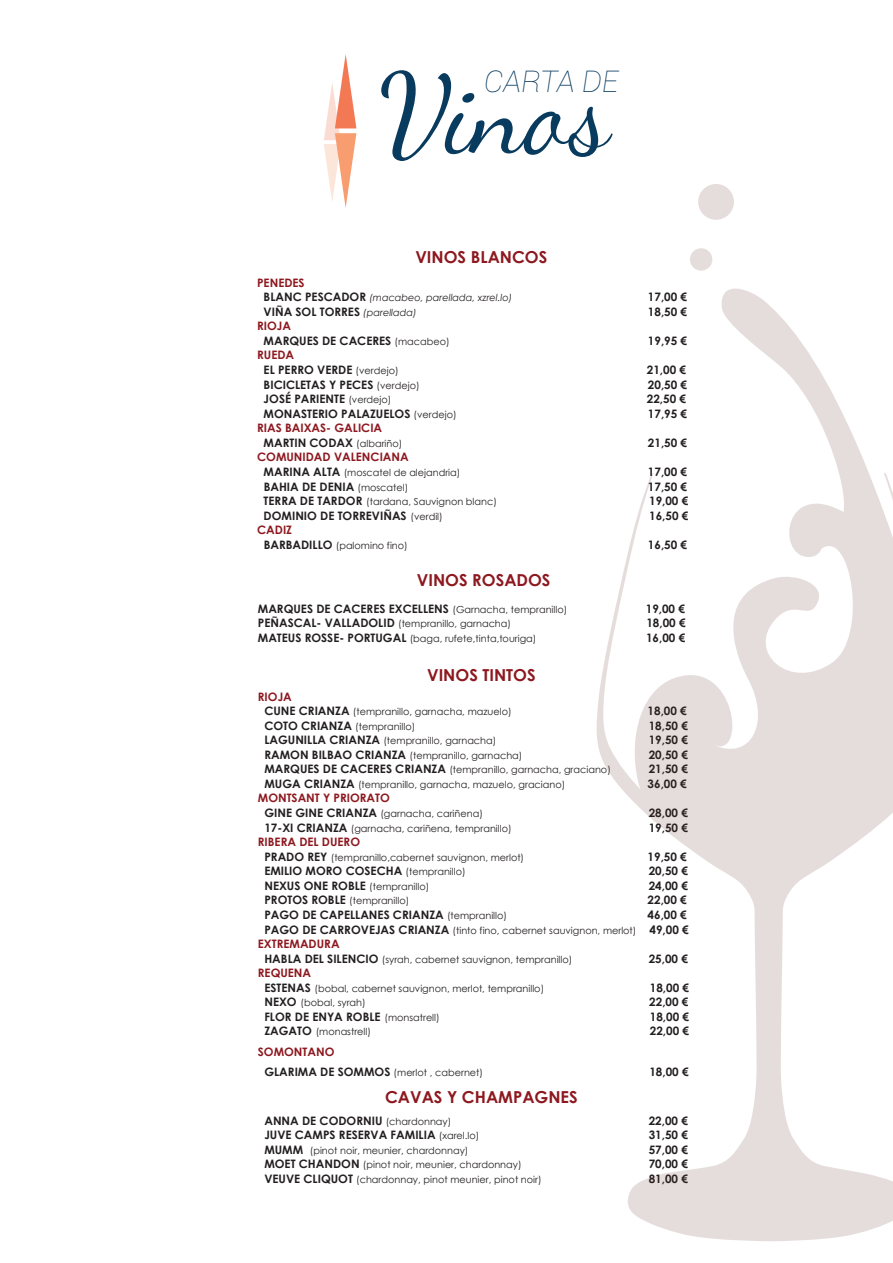
<style>
.page{position:relative;width:893px;height:1263px;background:#fff}
.page>*{position:absolute;margin:0;border:0;box-sizing:border-box;transform-origin:0 0}
.t1{font:112.5px "Dancing Script OT";color:#093b5f}
.t2{font:italic 100 30px "Roboto";color:#093b5f}
.t3{font:700 16.5px "Century Gothic";color:#8d181f}
.t4{font:700 11.7px/14.5px "Century Gothic";color:#231f20}
.t5{font:700 11.7px/14.5px "Century Gothic";color:#8d181f}
.t6{font:9.75px "Century Gothic";color:#231f20}
.t7{font:italic 9.75px "Century Gothic";color:#231f20}
.s1{font-weight:700;font-style:normal;font-size:11.7px}
.s2{font-weight:400;font-style:italic;font-size:9.75px}
.s3{color:#8d181f}
.s4{font-weight:400;font-size:9.75px}
.s5{color:#231f20}
.s6{font-weight:400;font-size:9.75px;color:#231f20}
.s7{font-weight:700;font-size:11.7px}
</style>
<div class="page">
<svg style="left:324px;top:54px;width:32px;height:154px"></svg>
<svg style="left:597px;top:288px;width:296px;height:953px"></svg>
<div style="left:698px;top:184px;width:36px;height:36px;background:#e5dddc;border-radius:50%"></div>
<div style="left:690px;top:248px;width:22px;height:23px;background:#e5dddc;border-radius:50%"></div>
<h2 class="t2" style="left:484px;top:60px;width:136px">CARTA DE</h2>
<h1 class="t1" style="left:381px;top:48px;width:232px">Vinos</h1>
<h3 class="t3" style="left:415px;top:244px;width:134px">VINOS BLANCOS</h3>
<p class="t5" style="left:257px;top:275px;width:49px">PENEDES</p>
<p class="t7" style="left:264px;top:291px;width:250px"><span class="s1">BLANC PESCADOR</span> (macabeo, parellada, xzrel.lo)</p>
<p class="t4" style="left:648px;top:289px;width:41px">17,00 €</p>
<p class="t4" style="left:264px;top:304px;width:155px">VIÑA SOL TORRES <span class="s2">(parellada)</span></p>
<p class="t4" style="left:648px;top:304px;width:41px">18,50 €</p>
<p class="t4" style="left:264px;top:318px;width:187px;text-indent:-7px"><span class="s3">RIOJA<br></span>MARQUES DE CACERES <span class="s4">(macabeo)</span></p>
<p class="t4" style="left:648px;top:333px;width:41px">19,95 €</p>
<p class="t4" style="left:264px;top:347px;width:137px;text-indent:-7px"><span class="s3">RUEDA<br></span>EL PERRO VERDE <span class="s4">(verdejo)</span></p>
<p class="t4" style="left:647px;top:362px;width:41px">21,00 €</p>
<p class="t4" style="left:264px;top:376px;width:157px">BICICLETAS Y PECES <span class="s4">(verdejo)</span></p>
<p class="t4" style="left:648px;top:376px;width:41px">20,50 €</p>
<p class="t4" style="left:264px;top:391px;width:129px">JOSÉ PARIENTE <span class="s4">(verdejo)</span></p>
<p class="t4" style="left:647px;top:391px;width:41px">22,50 €</p>
<p class="t4" style="left:264px;top:406px;width:195px">MONASTERIO PALAZUELOS <span class="s4">(verdejo)</span></p>
<p class="t4" style="left:648px;top:406px;width:41px">17,95 €</p>
<p class="t5" style="left:264px;top:420px;width:140px;text-indent:-7px">RIAS BAIXAS- GALICIA<br><span class="s5">MARTIN CODAX</span> <span class="s6">(albariño)</span></p>
<p class="t4" style="left:648px;top:435px;width:41px">21,50 €</p>
<p class="t5" style="left:257px;top:449px;width:153px">COMUNIDAD VALENCIANA</p>
<p class="t6" style="left:264px;top:466px;width:198px"><span class="s7">MARINA ALTA</span> (moscatel de alejandria)</p>
<p class="t4" style="left:648px;top:464px;width:41px">17,00 €</p>
<p class="t4" style="left:264px;top:478px;width:146px">BAHIA DE DENIA <span class="s4">(moscatel)</span></p>
<p class="t4" style="left:648px;top:478px;width:41px">17,50 €</p>
<p class="t6" style="left:264px;top:495px;width:235px"><span class="s7">TERRA DE TARDOR</span> (tardana, Sauvignon blanc)</p>
<p class="t4" style="left:649px;top:493px;width:41px">19,00 €</p>
<p class="t4" style="left:264px;top:508px;width:181px">DOMINIO DE TORREVIÑAS <span class="s4">(verdil)</span></p>
<p class="t4" style="left:649px;top:508px;width:41px">16,50 €</p>
<p class="t5" style="left:257px;top:522px;width:36px">CADIZ</p>
<p class="t6" style="left:264px;top:538px;width:146px"><span class="s7">BARBADILLO</span> (palomino fino)</p>
<p class="t4" style="left:648px;top:537px;width:41px">16,50 €</p>
<h3 class="t3" style="left:417px;top:568px;width:135px">VINOS ROSADOS</h3>
<p class="t4" style="left:258px;top:600px;width:311px">MARQUES DE CACERES EXCELLENS <span class="s4">(Garnacha, tempranillo)</span></p>
<p class="t4" style="left:646px;top:600px;width:41px">19,00 €</p>
<p class="t6" style="left:258px;top:617px;width:255px"><span class="s7">PEÑASCAL- VALLADOLID</span> (tempranillo, garnacha)</p>
<p class="t4" style="left:646px;top:615px;width:41px">18,00 €</p>
<p class="t6" style="left:258px;top:631px;width:280px"><span class="s7">MATEUS ROSSE- PORTUGAL</span> (baga, rufete,tinta,touriga)</p>
<p class="t4" style="left:646px;top:630px;width:41px">16,00 €</p>
<h3 class="t3" style="left:427px;top:662px;width:110px">VINOS TINTOS</h3>
<p class="t5" style="left:258px;top:688px;width:36px">RIOJA</p>
<p class="t6" style="left:264px;top:705px;width:249px"><span class="s7">CUNE CRIANZA</span> (tempranillo, garnacha, mazuelo)</p>
<p class="t4" style="left:648px;top:703px;width:41px">18,00 €</p>
<p class="t6" style="left:264px;top:719px;width:152px"><span class="s7">COTO CRIANZA</span> (tempranillo)</p>
<p class="t4" style="left:649px;top:718px;width:41px">18,50 €</p>
<p class="t6" style="left:264px;top:734px;width:233px"><span class="s7">LAGUNILLA CRIANZA</span> (tempranillo, garnacha)</p>
<p class="t4" style="left:649px;top:732px;width:41px">19,50 €</p>
<p class="t6" style="left:264px;top:748px;width:260px"><span class="s7">RAMON BILBAO CRIANZA</span> (tempranillo, garnacha)</p>
<p class="t4" style="left:649px;top:747px;width:41px">20,50 €</p>
<p class="t6" style="left:264px;top:763px;width:348px"><span class="s7">MARQUES DE CACERES CRIANZA</span> (tempranillo, garnacha, graciano)</p>
<p class="t4" style="left:649px;top:761px;width:41px">21,50 €</p>
<p class="t6" style="left:264px;top:777px;width:302px"><span class="s7">MUGA CRIANZA</span> (tempranillo, garnacha, mazuelo, graciano)</p>
<p class="t4" style="left:648px;top:776px;width:41px">36,00 €</p>
<p class="t5" style="left:258px;top:790px;width:134px">MONTSANT Y PRIORATO</p>
<p class="t6" style="left:264px;top:807px;width:220px"><span class="s7">GINE GINE CRIANZA</span> (garnacha, cariñena)</p>
<p class="t4" style="left:649px;top:805px;width:41px">28,00 €</p>
<p class="t6" style="left:264px;top:821px;width:249px"><span class="s7">17-XI CRIANZA</span> (garnacha, cariñena, tempranillo)</p>
<p class="t4" style="left:649px;top:819px;width:41px">19,50 €</p>
<p class="t5" style="left:258px;top:834px;width:104px">RIBERA DEL DUERO</p>
<p class="t6" style="left:264px;top:850px;width:261px"><span class="s7">PRADO REY</span> (tempranillo,cabernet sauvignon, merlot)</p>
<p class="t4" style="left:648px;top:849px;width:41px">19,50 €</p>
<p class="t4" style="left:264px;top:863px;width:203px">EMILIO MORO COSECHA <span class="s4">(tempranillo)</span></p>
<p class="t4" style="left:649px;top:863px;width:41px">20,50 €</p>
<p class="t4" style="left:264px;top:878px;width:166px">NEXUS ONE ROBLE <span class="s4">(tempranillo)</span></p>
<p class="t4" style="left:649px;top:878px;width:41px">24,00 €</p>
<p class="t6" style="left:264px;top:894px;width:146px"><span class="s7">PROTOS ROBLE</span> (tempranillo)</p>
<p class="t4" style="left:648px;top:892px;width:41px">22,00 €</p>
<p class="t4" style="left:264px;top:907px;width:244px">PAGO DE CAPELLANES CRIANZA <span class="s4">(tempranillo)</span></p>
<p class="t4" style="left:648px;top:907px;width:41px">46,00 €</p>
<p class="t6" style="left:264px;top:923px;width:426px"><span class="s7">PAGO DE CARROVEJAS CRIANZA</span> (tinto fino, cabernet sauvignon, merlot) <span class="s7">49,00 €</span></p>
<p class="t5" style="left:258px;top:936px;width:83px">EXTREMADURA</p>
<p class="t6" style="left:264px;top:952px;width:310px"><span class="s7">HABLA DEL SILENCIO</span> (syrah, cabernet sauvignon, tempranillo)</p>
<p class="t4" style="left:649px;top:950px;width:41px">25,00 €</p>
<p class="t5" style="left:258px;top:965px;width:55px">REQUENA</p>
<p class="t6" style="left:264px;top:981px;width:281px"><span class="s7">ESTENAS</span> (bobal, cabernet sauvignon, merlot, tempranillo)</p>
<p class="t4" style="left:650px;top:980px;width:41px">18,00 €</p>
<p class="t6" style="left:264px;top:996px;width:103px"><span class="s7">NEXO</span> (bobal, syrah)</p>
<p class="t4" style="left:649px;top:994px;width:41px">22,00 €</p>
<p class="t4" style="left:264px;top:1009px;width:177px">FLOR DE ENYA ROBLE <span class="s4">(monsatrell)</span></p>
<p class="t4" style="left:650px;top:1009px;width:41px">18,00 €</p>
<p class="t6" style="left:264px;top:1025px;width:108px"><span class="s7">ZAGATO</span> (monastrell)</p>
<p class="t4" style="left:650px;top:1023px;width:41px">22,00 €</p>
<p class="t5" style="left:258px;top:1043px;width:78px">SOMONTANO</p>
<p class="t6" style="left:264px;top:1065px;width:220px"><span class="s7">GLARIMA DE SOMMOS</span> (merlot , cabernet)</p>
<p class="t4" style="left:649px;top:1064px;width:41px">18,00 €</p>
<p class="t4" style="left:264px;top:1113px;width:188px">ANNA DE CODORNIU <span class="s4">(chardonnay)</span></p>
<p class="t4" style="left:649px;top:1113px;width:41px">22,00 €</p>
<p class="t4" style="left:264px;top:1127px;width:217px">JUVE CAMPS RESERVA FAMILIA <span class="s4">(xarel.lo)</span></p>
<p class="t4" style="left:649px;top:1127px;width:41px">31,50 €</p>
<p class="t6" style="left:264px;top:1143px;width:206px"><span class="s7">MUMM</span> (pinot noir, meunier, chardonnay)</p>
<p class="t4" style="left:649px;top:1142px;width:41px">57,00 €</p>
<p class="t6" style="left:264px;top:1158px;width:259px"><span class="s7">MOET CHANDON</span> (pinot noir, meunier, chardonnay)</p>
<p class="t4" style="left:649px;top:1156px;width:41px">70,00 €</p>
<p class="t6" style="left:264px;top:1173px;width:279px"><span class="s7">VEUVE CLIQUOT</span> (chardonnay, pinot meunier, pinot noir)</p>
<p class="t4" style="left:649px;top:1171px;width:41px">81,00 €</p>
<h3 class="t3" style="left:385px;top:1084px;width:194px">CAVAS Y CHAMPAGNES</h3>
</div>
